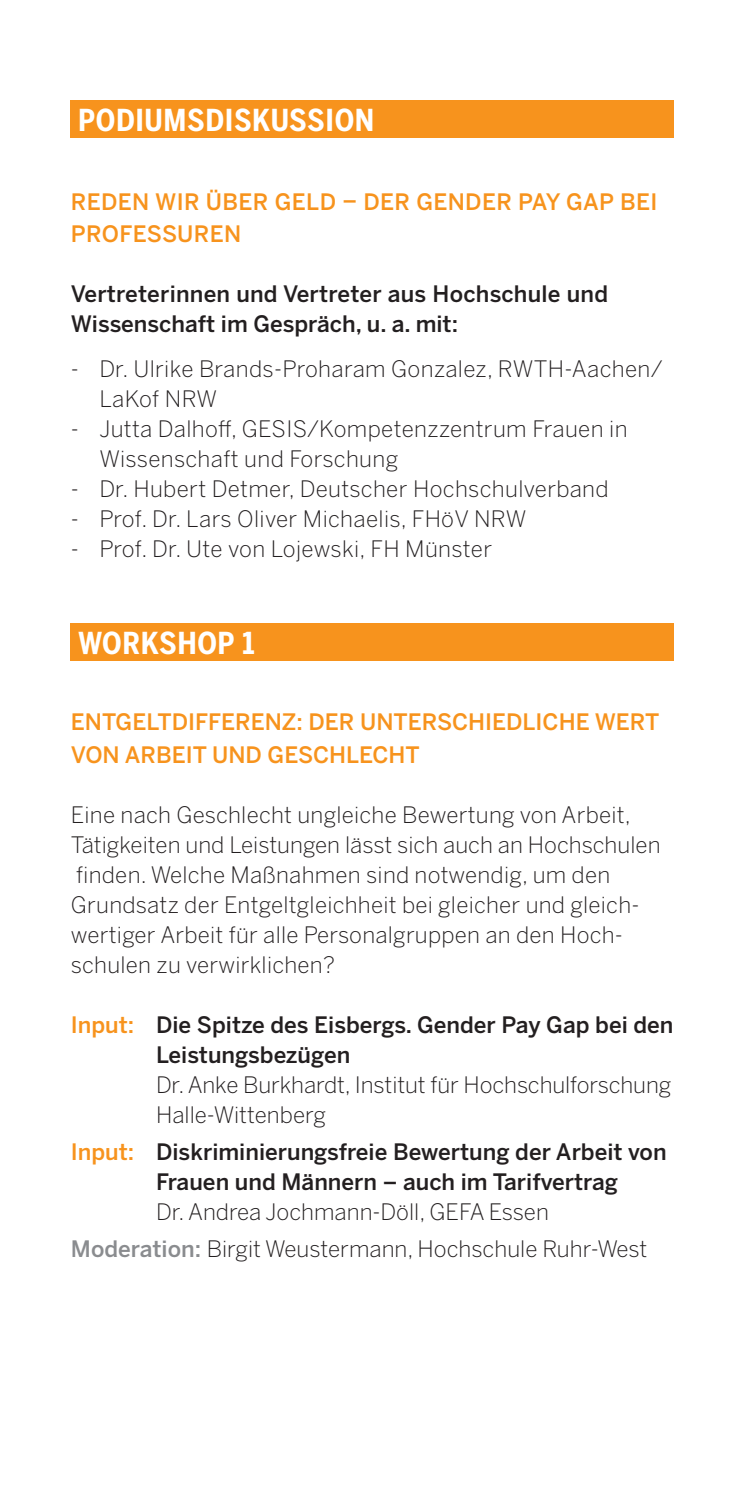
<style>
.page{position:relative;width:745px;height:1489px;background:#fff}
.page>*{position:absolute;margin:0;border:0;box-sizing:border-box;transform-origin:0 0}
.t1{font:700 30px "Benton Sans Condensed";letter-spacing:.02em;color:#fff}
.t2{font:300 22.5px/30px "Benton Sans";letter-spacing:.01em;color:#231f20}
.t3{font:500 22.5px/30px "Benton Sans";color:#231f20}
.t4{font:500 22.5px/32.5px "Benton Sans";color:#f7931d}
.s1{color:#f7931d}
.s2{font-weight:500;color:#8a8c8f}
</style>
<div class="page">
<div style="left:71px;top:623px;width:602px;height:38px;background:#f7931d"></div>
<div style="left:71px;top:100px;width:602px;height:38px;background:#f7931d"></div>
<h1 class="t1" style="left:78px;top:101px;width:298px">PODIUMSDISKUSSION</h1>
<p class="t4" style="left:71px;top:185px;width:587px">REDEN WIR ÜBER GELD – DER GENDER PAY GAP BEI<br>PROFESSUREN</p>
<p class="t3" style="left:71px;top:279px;width:538px">Vertreterinnen und Vertreter aus Hochschule und<br>Wissenschaft im Gespräch, u. a. mit:</p>
<p class="t2" style="left:99px;top:353px;width:564px;text-indent:-28px">- Dr. Ulrike Brands-Proharam Gonzalez, RWTH-Aachen/<br>LaKof NRW</p>
<p class="t2" style="left:99px;top:413px;width:529px;text-indent:-28px">- Jutta Dalhoff, GESIS/Kompetenzzentrum Frauen in<br>Wissenschaft und Forschung</p>
<p class="t2" style="left:71px;top:473px;width:539px">- Dr. Hubert Detmer, Deutscher Hochschulverband</p>
<p class="t2" style="left:71px;top:503px;width:456px">- Prof. Dr. Lars Oliver Michaelis, FHöV NRW</p>
<p class="t2" style="left:71px;top:533px;width:422px">- Prof. Dr. Ute von Lojewski, FH Münster</p>
<h1 class="t1" style="left:78px;top:624px;width:178px">WORKSHOP 1</h1>
<p class="t4" style="left:71px;top:705px;width:589px">ENTGELTDIFFERENZ: DER UNTERSCHIEDLICHE WERT<br>VON ARBEIT UND GESCHLECHT</p>
<p class="t2" style="left:71px;top:799px;width:590px">Eine nach Geschlecht ungleiche Bewertung von Arbeit, Tätigkeiten und Leistungen lässt sich auch an Hochschulen finden. Welche Maßnahmen sind notwendig, um den Grundsatz der Entgeltgleichheit bei gleicher und gleich&shy;wertiger Arbeit für alle Personalgruppen an den Hoch&shy;schulen zu verwirklichen?</p>
<p class="t3" style="left:156px;top:1009px;width:518px;text-indent:-85px"><span class="s1">Input:</span> Die Spitze des Eisbergs. Gender Pay Gap bei den<br>Leistungsbezügen</p>
<p class="t2" style="left:156px;top:1069px;width:516px">Dr. Anke Burkhardt, Institut für Hochschulforschung<br>Halle-Wittenberg</p>
<p class="t3" style="left:156px;top:1136px;width:511px;text-indent:-85px"><span class="s1">Input:</span> Diskriminierungsfreie Bewertung der Arbeit von<br>Frauen und Männern – auch im Tarifvertrag</p>
<p class="t2" style="left:71px;top:1192px;width:577px;line-height:37px;text-align:center">Dr. Andrea Jochmann-Döll, GEFA Essen<br><span class="s2">Moderation:</span> Birgit Weustermann, Hochschule Ruhr-West</p>
</div>
